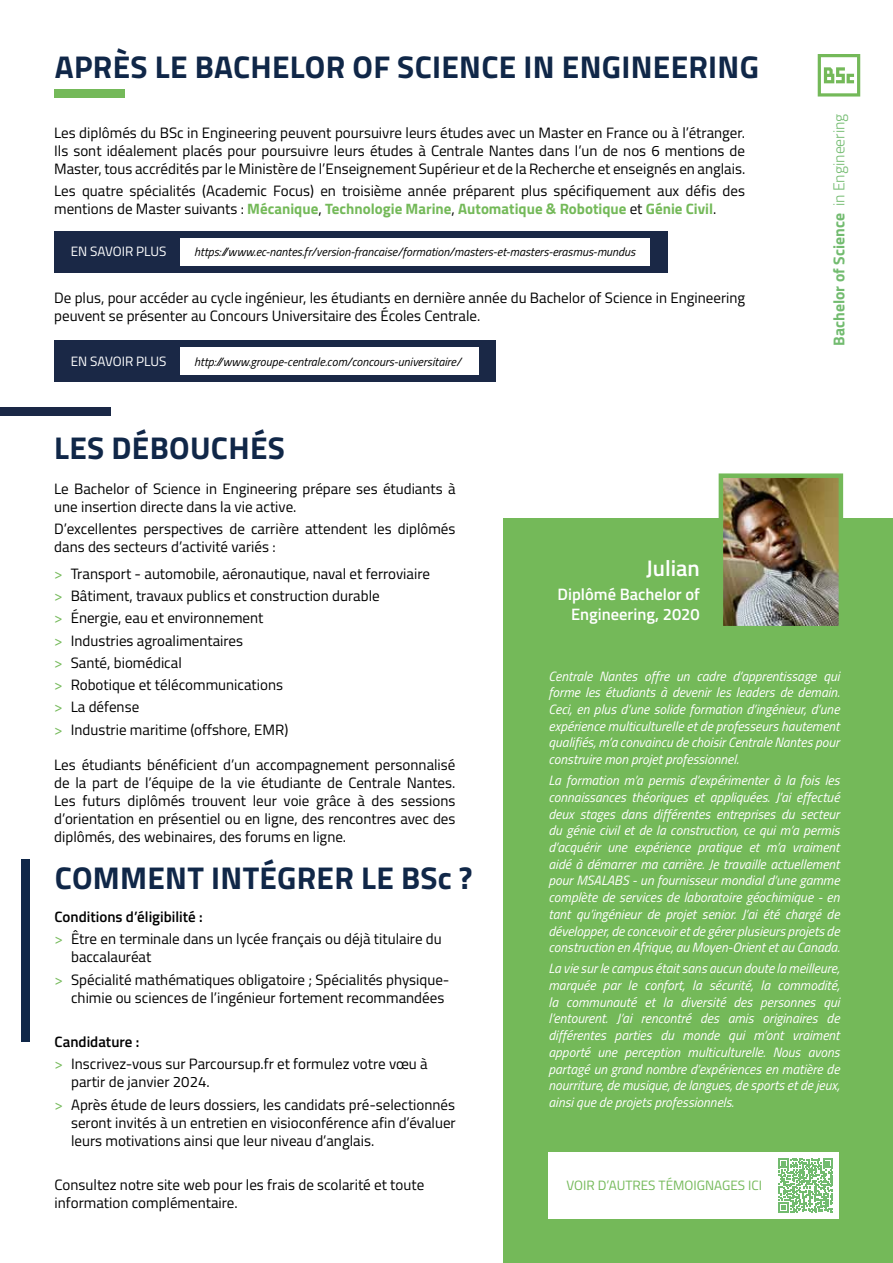
<style>
.page{position:relative;width:893px;height:1263px;background:#fff}
.page>*{position:absolute;margin:0;border:0;box-sizing:border-box;transform-origin:0 0}
.t1{font:700 31.5px "Titillium";letter-spacing:.01em;color:#102748}
.t2{font:600 22.5px "Titillium";color:#fff}
.t3{font:600 16.5px/19.8px "Titillium";color:#fff;text-align:right}
.t4{font:700 15.75px "Titillium";color:#72bb6f}
.t5{font:15px/18px "Titillium";color:#000}
.t6{font:italic 13.5px/16.6px "Titillium";color:#fff;text-align:justify}
.t7{font:13.5px "Titillium";color:#74b959}
.t8{font:13.5px "Titillium";color:#fff}
.t9{font:italic 12px "Titillium";color:#000}
.s1{font-weight:700;color:#74b959}
.s2{font-weight:300}
.s3{color:#74b959}
.s4{font-weight:600}
</style>
<div class="page">
<div style="left:503px;top:519px;width:390px;height:744px;background:#74b959"></div>
<div style="left:548px;top:1152px;width:291px;height:66px;background:#fff"></div>
<svg style="left:779px;top:1158px;width:54px;height:54px"></svg>
<div style="left:55px;top:231px;width:613px;height:41px;background:#1a2846"></div>
<div style="left:55px;top:340px;width:441px;height:42px;background:#1a2846"></div>
<div style="left:180px;top:238px;width:470px;height:27px;background:#fff"></div>
<div style="left:180px;top:347px;width:298px;height:28px;background:#fff"></div>
<svg style="left:818px;top:54px;width:42px;height:43px"></svg>
<div style="left:54px;top:89px;width:70px;height:9px;background:#74b959"></div>
<div style="left:0;top:407px;width:111px;height:9px;background:#1a2846"></div>
<div style="left:21px;top:859px;width:9px;height:183px;background:#102748"></div>
<img style="left:724px;top:478px;width:114px;height:147px">
<div style="left:719px;top:473px;width:124px;height:157px;border:4px solid #74b959"></div>
<h1 class="t1" style="left:55px;top:43px;width:706px">APRÈS LE BACHELOR OF SCIENCE IN ENGINEERING</h1>
<p class="t5" style="left:54px;top:123px;width:693px;text-align:justify">Les diplômés du BSc in Engineering peuvent poursuivre leurs études avec un Master en France ou à l’étranger.<br>Ils sont idéalement placés pour poursuivre leurs études à Centrale Nantes dans l’un de nos 6 mentions de Master, tous accrédités par le Ministère de l’Enseignement Supérieur et de la Recherche et enseignés en anglais.</p>
<p class="t5" style="left:54px;top:181px;width:692px">Les quatre spécialités (Academic Focus) en troisième année préparent plus spécifiquement aux défis des mentions de Master suivants : <span class="s1">Mécanique</span>, <span class="s1">Technologie Marine</span>, <span class="s1">Automatique &amp; Robotique</span> et <span class="s1">Génie Civil</span>.</p>
<p class="t8" style="left:71px;top:242px;width:97px">EN SAVOIR PLUS</p>
<p class="t9" style="left:194px;top:243px;width:443px">https://www.ec-nantes.fr/version-francaise/formation/masters-et-masters-erasmus-mundus</p>
<p class="t5" style="left:54px;top:288px;width:693px">De plus, pour accéder au cycle ingénieur, les étudiants en dernière année du Bachelor of Science in Engineering peuvent se présenter au Concours Universitaire des Écoles Centrale.</p>
<p class="t8" style="left:71px;top:351px;width:97px">EN SAVOIR PLUS</p>
<p class="t9" style="left:194px;top:353px;width:268px">http://www.groupe-centrale.com/concours-universitaire/</p>
<h1 class="t1" style="left:54px;top:424px;width:232px">LES DÉBOUCHÉS</h1>
<p class="t4" style="left:827px;top:346px;width:234px;rotate:-90deg">Bachelor of Science <span class="s2">in Engineering</span></p>
<p class="t5" style="left:54px;top:479px;width:403px">Le Bachelor of Science in Engineering prépare ses étudiants à une insertion directe dans la vie active.</p>
<p class="t5" style="left:54px;top:519px;width:403px">D’excellentes perspectives de carrière attendent les diplômés dans des secteurs d’activité variés :</p>
<p class="t5" style="left:54px;top:562px;width:377px;line-height:22.2px"><span class="s3">&gt;</span> Transport - automobile, aéronautique, naval et ferroviaire <span class="s3">&gt;</span> Bâtiment, travaux publics et construction durable<br><span class="s3">&gt;</span> Énergie, eau et environnement<br><span class="s3">&gt;</span> Industries agroalimentaires<br><span class="s3">&gt;</span> Santé, biomédical<br><span class="s3">&gt;</span> Robotique et télécommunications<br><span class="s3">&gt;</span> La défense<br><span class="s3">&gt;</span> Industrie maritime (offshore, EMR)</p>
<p class="t5" style="left:54px;top:755px;width:403px;text-align:justify">Les étudiants bénéficient d’un accompagnement personnalisé de la part de l’équipe de la vie étudiante de Centrale Nantes.<br>Les futurs diplômés trouvent leur voie grâce à des sessions d’orientation en présentiel ou en ligne, des rencontres avec des diplômés, des webinaires, des forums en ligne.</p>
<h1 class="t1" style="left:55px;top:854px;width:419px">COMMENT INTÉGRER LE BSc ?</h1>
<p class="t5" style="left:55px;top:905px;width:389px;line-height:22.2px"><span class="s4">Conditions d’éligibilité :<br></span><span class="s3">&gt;</span> Être en terminale dans un lycée français ou déjà titulaire du</p>
<p class="t5" style="left:55px;top:945px;width:396px;line-height:22.2px;text-indent:16px">baccalauréat<br><span class="s3">&gt;</span> Spécialité mathématiques obligatoire ; Spécialités physique-</p>
<p class="t5" style="left:71px;top:988px;width:375px">chimie ou sciences de l’ingénieur fortement recommandées</p>
<p class="t5" style="left:55px;top:1030px;width:375px;line-height:22.2px"><span class="s4">Candidature :<br></span><span class="s3">&gt;</span> Inscrivez-vous sur Parcoursup.fr et formulez votre vœu à</p>
<p class="t5" style="left:55px;top:1070px;width:402px;line-height:22.2px;text-indent:16px">partir de janvier 2024.<br><span class="s3">&gt;</span> Après étude de leurs dossiers, les candidats pré-selectionnés</p>
<p class="t5" style="left:71px;top:1113px;width:386px">seront invités à un entretien en visioconférence afin d’évaluer leurs motivations ainsi que leur niveau d’anglais.</p>
<p class="t5" style="left:55px;top:1175px;width:371px">Consultez notre site web pour les frais de scolarité et toute information complémentaire.</p>
<h2 class="t2" style="left:646px;top:551px;width:55px">Julian</h2>
<p class="t3" style="left:557px;top:584px;width:144px">Diplômé Bachelor of<br>Engineering, 2020</p>
<p class="t6" style="left:548px;top:667px;width:293px">Centrale Nantes offre un cadre d’apprentissage qui forme les étudiants à devenir les leaders de demain.<br>Ceci, en plus d’une solide formation d’ingénieur, d’une expérience multiculturelle et de professeurs hautement qualifiés, m’a convaincu de choisir Centrale Nantes pour construire mon projet professionnel.</p>
<p class="t6" style="left:548px;top:771px;width:293px">La formation m’a permis d’expérimenter à la fois les connaissances théoriques et appliquées. J’ai effectué deux stages dans différentes entreprises du secteur du génie civil et de la construction, ce qui m’a permis d’acquérir une expérience pratique et m’a vraiment aidé à démarrer ma carrière. Je travaille actuellement pour MSALABS - un fournisseur mondial d’une gamme complète de services de laboratoire géochimique - en tant qu’ingénieur de projet senior. J’ai été chargé de développer, de concevoir et de gérer plusieurs projets de construction en Afrique, au Moyen-Orient et au Canada.</p>
<p class="t6" style="left:548px;top:959px;width:293px">La vie sur le campus était sans aucun doute la meilleure, marquée par le confort, la sécurité, la commodité, la communauté et la diversité des personnes qui l’entourent. J’ai rencontré des amis originaires de différentes parties du monde qui m’ont vraiment apporté une perception multiculturelle. Nous avons partagé un grand nombre d’expériences en matière de nourriture, de musique, de langues, de sports et de jeux, ainsi que de projets professionnels.</p>
<p class="t7" style="left:567px;top:1176px;width:197px">VOIR D’AUTRES TÉMOIGNAGES ICI</p>
</div>
